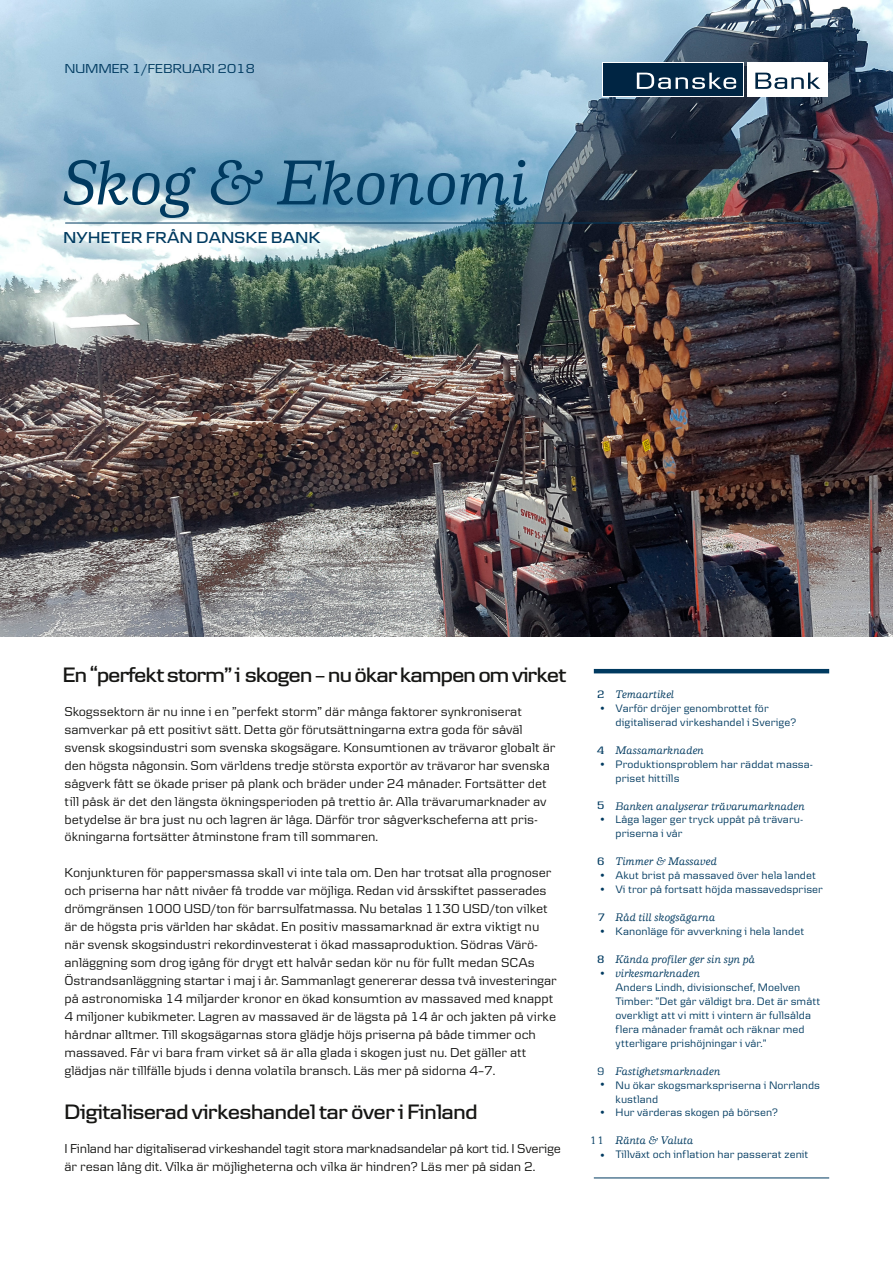
<style>
.page{position:relative;width:893px;height:1263px;background:#fff}
.page>*{position:absolute;margin:0;border:0;box-sizing:border-box;transform-origin:0 0}
.t1{font:italic 500 66px "Danske Human";color:#003a60}
.t2{font:600 21.75px "Danske Headline";letter-spacing:-.01em;color:#161614}
.t3{font:600 16.5px "Danske Headline";letter-spacing:.02em;color:#003a60}
.t4{font:13.5px/18px "Danske Text";letter-spacing:-.005em;color:#161614}
.t5{font:13.5px "Danske Headline";letter-spacing:.02em;color:#003a60}
.t6{font:11.25px/14px "Danske Text";letter-spacing:.005em;color:#003a60}
.t7{font:italic 500 11.25px/14px "Danske Human";letter-spacing:.005em;color:#003a60}
.t8{font:11.25px/14px "Danske Serif";color:#003a60}
.t9{font:600 11.25px "Danske Serif";color:#003a60}
</style>
<div class="page">
<hr style="left:594px;top:669px;width:235px;height:4px;background:#003a60">
<img style="left:0;top:0;width:893px;height:637px">
<hr style="left:65px;top:223px;width:764px;height:1px;background:#003a60">
<hr style="left:594px;top:1177px;width:235px;height:1px;background:#003a60">
<div style="left:747px;top:63px;width:81px;height:34px;background:#fff"></div>
<svg style="left:603px;top:63px;width:141px;height:34px"></svg>
<div style="left:604px;top:64px;width:139px;height:32px;background:#002543"></div>
<svg style="left:637px;top:73px;width:99px;height:16px"></svg>
<svg style="left:755px;top:73px;width:65px;height:16px"></svg>
<p class="t5" style="left:65px;top:61px;width:192px">NUMMER 1/FEBRUARI 2018</p>
<h1 class="t1" style="left:62px;top:146px;width:469px">Skog &amp; Ekonomi</h1>
<p class="t3" style="left:63px;top:228px;width:258px">NYHETER FRÅN DANSKE BANK</p>
<h2 class="t2" style="left:63px;top:662px;width:505px">En “perfekt storm” i skogen – nu ökar kampen om virket</h2>
<p class="t4" style="left:65px;top:702px;width:492px">Skogssektorn är nu inne i en ”perfekt storm” där många faktorer synkroniserat samverkar på ett positivt sätt. Detta gör förutsättningarna extra goda för såväl svensk skogsindustri som svenska skogsägare. Konsumtionen av trävaror globalt är den högsta någonsin. Som världens tredje största exportör av trävaror har svenska sågverk fått se ökade priser på plank och bräder under 24 månader. Fortsätter det till påsk är det den längsta ökningsperioden på trettio år. Alla trävarumarknader av betydelse är bra just nu och lagren är låga. Därför tror sågverkscheferna att pris&shy;ökningarna fortsätter åtminstone fram till sommaren.</p>
<p class="t4" style="left:65px;top:864px;width:494px">Konjunkturen för pappersmassa skall vi inte tala om. Den har trotsat alla prognoser och priserna har nått nivåer få trodde var möjliga. Redan vid årsskiftet passerades drömgränsen 1000 USD/ton för barrsulfatmassa. Nu betalas 1130 USD/ton vilket är de högsta pris världen har skådat. En positiv massamarknad är extra viktigt nu när svensk skogsindustri rekordinvesterat i ökad massaproduktion. Södras Värö&shy;anläggning som drog igång för drygt ett halvår sedan kör nu för fullt medan SCAs Östrandsanläggning startar i maj i år. Sammanlagt genererar dessa två investeringar på astronomiska 14 miljarder kronor en ökad konsumtion av massaved med knappt 4 miljoner kubikmeter. Lagren av massaved är de lägsta på 14 år och jakten på virke hårdnar alltmer. Till skogsägarnas stora glädje höjs priserna på både timmer och massaved. Får vi bara fram virket så är alla glada i skogen just nu. Det gäller att glädjas när tillfälle bjuds i denna volatila bransch. Läs mer på sidorna 4–7.</p>
<h2 class="t2" style="left:65px;top:1099px;width:415px">Digitaliserad virkeshandel tar över i Finland</h2>
<p class="t4" style="left:65px;top:1139px;width:498px">I Finland har digitaliserad virkeshandel tagit stora marknadsandelar på kort tid. I Sverige är resan lång dit. Vilka är möjligheterna och vilka är hindren? Läs mer på sidan 2.</p>
<p class="t9" style="left:597px;top:688px;width:9px">2</p>
<p class="t8" style="left:600px;top:701px;width:6px">•</p>
<p class="t9" style="left:597px;top:744px;width:9px">4</p>
<p class="t8" style="left:600px;top:757px;width:6px">•</p>
<p class="t9" style="left:597px;top:799px;width:9px">5</p>
<p class="t8" style="left:600px;top:813px;width:6px">•</p>
<p class="t9" style="left:597px;top:855px;width:9px">6</p>
<p class="t8" style="left:600px;top:868px;width:6px">• •</p>
<p class="t9" style="left:598px;top:911px;width:8px">7</p>
<p class="t8" style="left:600px;top:924px;width:6px">•</p>
<p class="t9" style="left:597px;top:953px;width:9px">8</p>
<p class="t8" style="left:600px;top:966px;width:6px">•</p>
<p class="t8" style="left:597px;top:1064px;width:9px">9 •</p>
<p class="t8" style="left:600px;top:1106px;width:6px">•</p>
<p class="t8" style="left:590px;top:1133px;width:16px;text-align:right">11 •</p>
<p class="t7" style="left:616px;top:687px;width:60px">Temaartikel</p>
<p class="t6" style="left:616px;top:701px;width:182px">Varför dröjer genombrottet för digitaliserad virkeshandel i Sverige?</p>
<p class="t7" style="left:616px;top:743px;width:90px">Massamarknaden</p>
<p class="t6" style="left:616px;top:757px;width:199px">Produktionsproblem har räddat massa&shy;priset hittills</p>
<p class="t7" style="left:616px;top:799px;width:191px">Banken analyserar trävarumarknaden</p>
<p class="t6" style="left:616px;top:812px;width:189px">Låga lager ger tryck uppåt på trävaru&shy;priserna i vår</p>
<p class="t7" style="left:616px;top:855px;width:103px">Timmer &amp; Massaved</p>
<p class="t6" style="left:616px;top:868px;width:209px">Akut brist på massaved över hela landet<br>Vi tror på fortsatt höjda massavedspriser</p>
<p class="t7" style="left:616px;top:910px;width:101px">Råd till skogsägarna</p>
<p class="t6" style="left:616px;top:924px;width:190px">Kanonläge för avverkning i hela landet</p>
<p class="t7" style="left:616px;top:952px;width:141px">Kända profiler ger sin syn på virkesmarknaden</p>
<p class="t6" style="left:616px;top:980px;width:206px">Anders Lindh, divisionschef, Moelven Timber: ”Det går väldigt bra. Det är smått overkligt att vi mitt i vintern är fullsålda flera månader framåt och räknar med ytterligare prishöjningar i vår.”</p>
<p class="t7" style="left:616px;top:1064px;width:107px">Fastighetsmarknaden</p>
<p class="t6" style="left:616px;top:1077px;width:206px">Nu ökar skogsmarkspriserna i Norrlands kustland<br>Hur värderas skogen på börsen?</p>
<p class="t7" style="left:616px;top:1134px;width:79px">Ränta &amp; Valuta</p>
<p class="t6" style="left:616px;top:1147px;width:194px">Tillväxt och inflation har passerat zenit</p>
</div>
